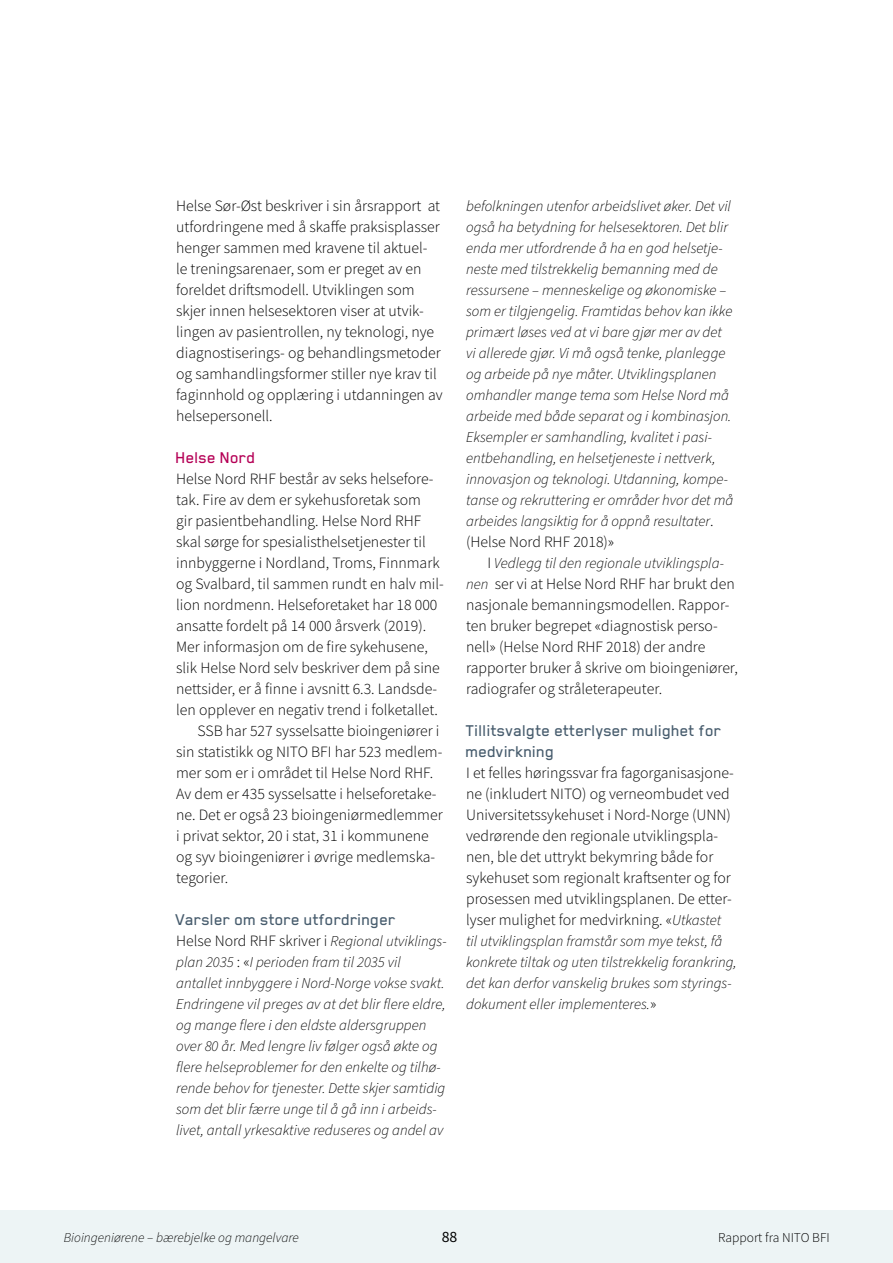
<style>
.page{position:relative;width:893px;height:1263px;background:#fff}
.page>*{position:absolute;margin:0;border:0;box-sizing:border-box;transform-origin:0 0}
.Overskrift_3{font:500 18px/21px "Blender";color:#475c6d}
.Overskrift_2{font:500 18px "Blender";color:#b50156}
.Brødtekst{font:300 15.75px/21px "Source Sans Pro";color:#000}
.Brødtekst_med_5_mm_i{font:300 15.75px/21px "Source Sans Pro";color:#000}
.t1{font:15.75px "Source Sans Pro";color:#000}
.Brødtekst-2{font:italic 300 15px/21px "Source Sans Pro";color:#000}
.Brødtekst_med_5_mm_i-2{font:italic 300 15px "Source Sans Pro";color:#000}
.t2{font:italic 300 13.5px "Source Sans Pro";color:#000}
.t3{font:300 13.5px "Source Sans Pro";color:#000}
.s1{font-style:italic;font-size:15px}
.s2{font-style:normal;font-size:15.75px}
</style>
<div class="page">
<div style="left:0;top:1211px;width:893px;height:52px;background:#edf4f5"></div>
<p class="Brødtekst" style="left:176px;top:195px;width:268px">Helse Sør-Øst beskriver i sin årsrapport at utfordringene med å skaffe praksisplasser henger sammen med kravene til aktuel&shy;le treningsarenaer, som er preget av en foreldet driftsmodell. Utviklingen som skjer innen helsesektoren viser at utvik&shy;lingen av pasientrollen, ny teknologi, nye diagnostiserings- og behandlingsmetoder og samhandlingsformer stiller nye krav til faginnhold og opplæring i utdanningen av helsepersonell.</p>
<p class="Overskrift_2" style="left:176px;top:447px;width:81px">Helse Nord</p>
<p class="Brødtekst" style="left:176px;top:468px;width:269px">Helse Nord RHF består av seks helsefore&shy;tak. Fire av dem er sykehusforetak som<br>gir pasientbehandling. Helse Nord RHF skal sørge for spesialisthelsetjenester til innbyggerne i Nordland, Troms, Finnmark og Svalbard, til sammen rundt en halv mil&shy;lion nordmenn. Helseforetaket har 18 000 ansatte fordelt på 14 000 årsverk (2019).<br>Mer informasjon om de fire sykehusene, slik Helse Nord selv beskriver dem på sine nettsider, er å finne i avsnitt 6.3. Landsde&shy;len opplever en negativ trend i folketallet.</p>
<p class="Brødtekst_med_5_mm_i" style="left:176px;top:720px;width:268px;text-indent:21px">SSB har 527 sysselsatte bioingeniører i sin statistikk og NITO BFI har 523 medlem&shy;mer som er i området til Helse Nord RHF.<br>Av dem er 435 sysselsatte i helseforetake&shy;ne. Det er også 23 bioingeniørmedlemmer i privat sektor, 20 i stat, 31 i kommunene og syv bioingeniører i øvrige medlemska&shy;tegorier.</p>
<p class="Overskrift_3" style="left:176px;top:908px;width:222px">Varsler om store utfordringer</p>
<p class="Brødtekst" style="left:176px;top:930px;width:272px">Helse Nord RHF skriver i <span class="s1">Regional utviklings-</span></p>
<p class="Brødtekst-2" style="left:176px;top:952px;width:271px">plan 2035 <span class="s2">: «</span>I perioden fram til 2035 vil antallet innbyggere i Nord-Norge vokse svakt.<br>Endringene vil preges av at det blir flere eldre, og mange flere i den eldste aldersgruppen over 80 år. Med lengre liv følger også økte og flere helseproblemer for den enkelte og tilhø&shy;rende behov for tjenester. Dette skjer samtidig som det blir færre unge til å gå inn i arbeids&shy;livet, antall yrkesaktive reduseres og andel av</p>
<p class="Brødtekst-2" style="left:466px;top:196px;width:269px">befolkningen utenfor arbeidslivet øker. Det vil også ha betydning for helsesektoren. Det blir enda mer utfordrende å ha en god helsetje&shy;neste med tilstrekkelig bemanning med de ressursene – menneskelige og økonomiske – som er tilgjengelig. Framtidas behov kan ikke primært løses ved at vi bare gjør mer av det vi allerede gjør. Vi må også tenke, planlegge og arbeide på nye måter. Utviklingsplanen omhandler mange tema som Helse Nord må arbeide med både separat og i kombinasjon.<br>Eksempler er samhandling, kvalitet i pasi&shy;entbehandling, en helsetjeneste i nettverk, innovasjon og teknologi. Utdanning, kompe&shy;tanse og rekruttering er områder hvor det må arbeides langsiktig for å oppnå resultater<span class="s2">.</span></p>
<p class="Brødtekst" style="left:466px;top:531px;width:150px">(Helse Nord RHF 2018)»</p>
<p class="Brødtekst_med_5_mm_i-2" style="left:487px;top:553px;width:238px"><span class="s2">I</span> Vedlegg til den regionale utviklingspla-</p>
<p class="Brødtekst_med_5_mm_i" style="left:466px;top:573px;width:273px"><span class="s1">nen</span> ser vi at Helse Nord RHF har brukt den nasjonale bemanningsmodellen. Rappor&shy;ten bruker begrepet «diagnostisk perso&shy;nell» (Helse Nord RHF 2018) der andre rapporter bruker å skrive om bioingeniører, radiografer og stråleterapeuter.</p>
<p class="Overskrift_3" style="left:466px;top:719px;width:257px">Tillitsvalgte etterlyser mulighet for medvirkning</p>
<p class="Brødtekst" style="left:466px;top:762px;width:269px">I et felles høringssvar fra fagorganisasjone&shy;ne (inkludert NITO) og verneombudet ved Universitetssykehuset i Nord-Norge (UNN) vedrørende den regionale utviklingspla&shy;nen, ble det uttrykt bekymring både for sykehuset som regionalt kraftsenter og for prosessen med utviklingsplanen. De etter&shy;lyser mulighet for medvirkning. «<span class="s1">Utkastet</span></p>
<p class="Brødtekst-2" style="left:466px;top:931px;width:272px">til utviklingsplan framstår som mye tekst, få konkrete tiltak og uten tilstrekkelig forankring, det kan derfor vanskelig brukes som styrings&shy;dokument eller implementeres.<span class="s2">»</span></p>
<p class="t2" style="left:64px;top:1228px;width:237px">Bioingeniørene – bærebjelke og mangelvare</p>
<p class="t1" style="left:442px;top:1226px;width:17px">88</p>
<p class="t3" style="left:718px;top:1229px;width:113px">Rapport fra NITO BFI</p>
</div>
